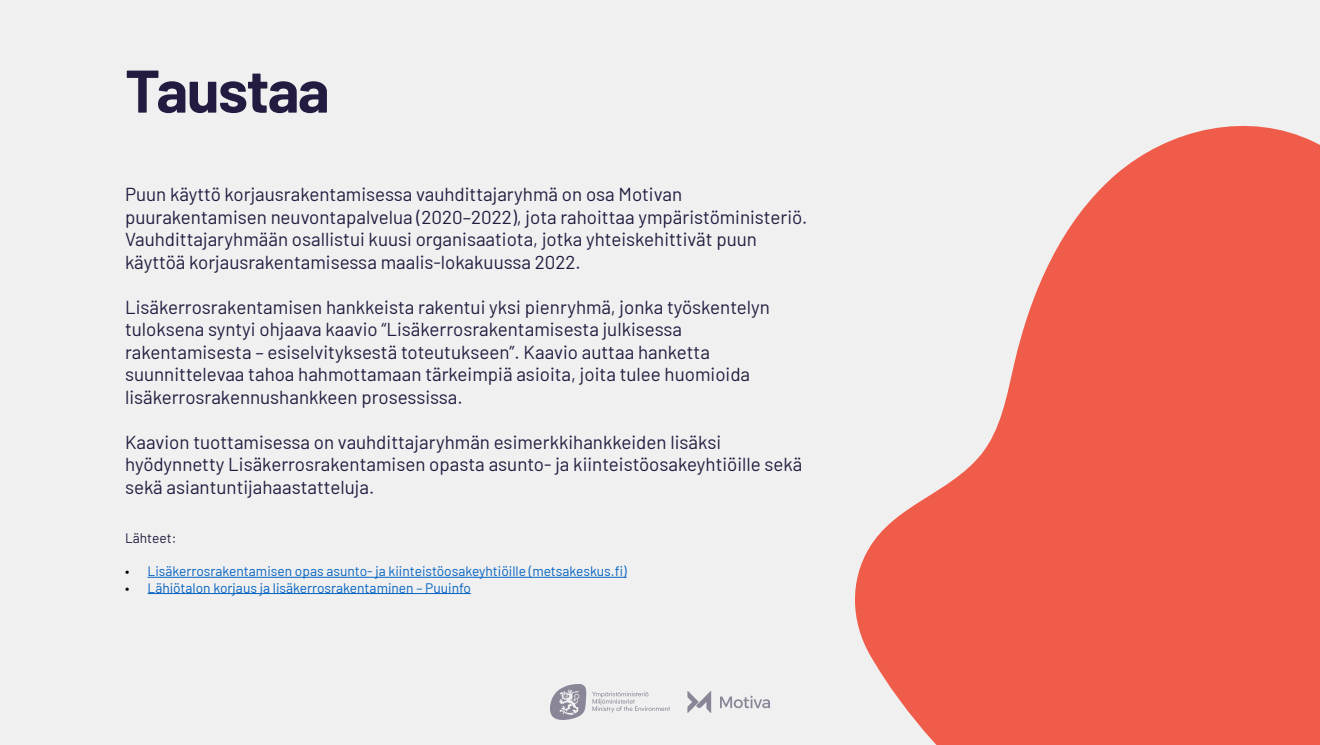
<style>
.page{position:relative;width:1320px;height:745px;background:#fff}
.page>*{position:absolute;margin:0;border:0;box-sizing:border-box;transform-origin:0 0}
.t1{font:700 60px "Barlow";letter-spacing:-.025em;color:#241c40}
.t2{font:18.75px/22.5px "Barlow";color:#241c40}
.t3{font:13.75px "Barlow";color:#0563c1}
.t4{font:13.75px "Barlow";color:#241c40}
.s1{color:#000}
</style>
<div class="page">
<div style="left:0;top:0;width:1319px;height:744px;background:#f0f0f0"></div>
<svg style="left:550px;top:684px;width:36px;height:35px"></svg>
<svg style="left:592px;top:691px;width:78px;height:21px"></svg>
<svg style="left:720px;top:695px;width:50px;height:12px"></svg>
<svg style="left:687px;top:691px;width:24px;height:21px"></svg>
<svg style="left:855px;top:125px;width:464px;height:619px;fill:#f05c4a"></svg>
<hr style="left:148px;top:576px;width:478px;height:1px;background:#0563c1">
<hr style="left:148px;top:592px;width:323px;height:1px;background:#0563c1">
<h1 class="t1" style="left:125px;top:47px;width:206px">Taustaa</h1>
<p class="t2" style="left:125px;top:181px;width:683px">Puun käyttö korjausrakentamisessa vauhdittajaryhmä on osa Motivan puurakentamisen neuvontapalvelua (2020–2022), jota rahoittaa ympäristöministeriö.<br>Vauhdittajaryhmään osallistui kuusi organisaatiota, jotka yhteiskehittivät puun käyttöä korjausrakentamisessa maalis-lokakuussa 2022.</p>
<p class="t2" style="left:125px;top:294px;width:646px">Lisäkerrosrakentamisen hankkeista rakentui yksi pienryhmä, jonka työskentelyn tuloksena syntyi ohjaava kaavio “Lisäkerrosrakentamisesta julkisessa rakentamisesta – esiselvityksestä toteutukseen”. Kaavio auttaa hanketta suunnittelevaa tahoa hahmottamaan tärkeimpiä asioita, joita tulee huomioida lisäkerrosrakennushankkeen prosessissa.</p>
<p class="t2" style="left:125px;top:429px;width:678px">Kaavion tuottamisessa on vauhdittajaryhmän esimerkkihankkeiden lisäksi hyödynnetty Lisäkerrosrakentamisen opasta asunto- ja kiinteistöosakeyhtiöille sekä sekä asiantuntijahaastatteluja.</p>
<p class="t4" style="left:125px;top:528px;width:53px">Lähteet:</p>
<p class="t3" style="left:125px;top:561px;width:503px"><span class="s1">•</span> Lisäkerrosrakentamisen opas asunto- ja kiinteistöosakeyhtiöille (metsakeskus.fi)</p>
<p class="t3" style="left:125px;top:577px;width:347px"><span class="s1">•</span> Lähiötalon korjaus ja lisäkerrosrakentaminen – Puuinfo</p>
</div>
